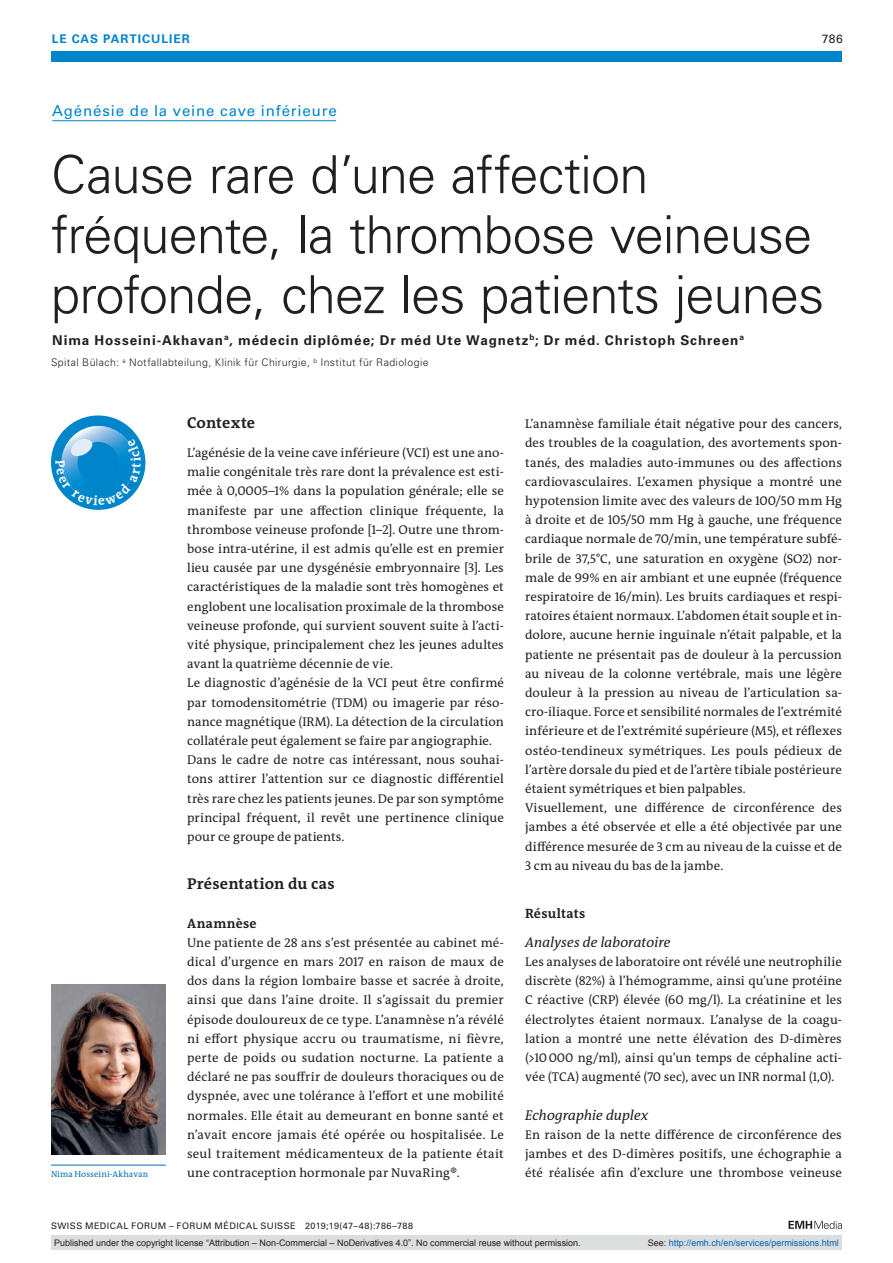
<style>
.page{position:relative;width:893px;height:1263px;background:#fff}
.page>*{position:absolute;margin:0;border:0;box-sizing:border-box;transform-origin:0 0}
.t1{font:300 52.5px/60px "Univers LT Std";letter-spacing:-.02em;color:#231f20}
.t2{font:700 15.75px "The Antiqua B W7";letter-spacing:.01em;color:#231f20}
.t3{font:15px "Univers LT Std";letter-spacing:.06em;color:#0084ca}
.t4{font:italic 14.25px "The Antiqua B W5 Plain";color:#231f20}
.t5{font:700 13.5px "Univers LT Std";letter-spacing:.065em;color:#231f20}
.t6{font:700 13.5px "The Antiqua B W7";letter-spacing:.02em;color:#231f20}
.t7{font:12.75px/19.2px "The Antiqua B W5 Plain";letter-spacing:.005em;color:#231f20;text-align:justify}
.t8{font:700 12px "Univers LT Std";letter-spacing:.085em;color:#0084ca}
.t9{font:12px "Univers LT Std";color:#231f20}
.t10{font:300 10.5px "Univers LT Std";letter-spacing:.035em;color:#231f20}
.t11{font:9px "Arial";color:#231f20}
.t12{font:9px "Univers LT Std";letter-spacing:.05em;color:#231f20}
.t13{font:9px "Arial";color:#0166b3}
.t14{font:8.7px "The Antiqua B W5 Plain";letter-spacing:.01em;color:#0072b2}
.s1{color:#231f20}
</style>
<div class="page">
<div style="left:51px;top:51px;width:791px;height:11px;background:#0084ca"></div>
<svg style="left:788px;top:1221px;width:54px;height:8px"></svg>
<hr style="left:52px;top:120px;width:284px;height:1px;background:#0084ca">
<hr style="left:51px;top:1165px;width:115px;height:1px;background:#0072b2">
<img style="left:51px;top:984px;width:115px;height:170px">
<div style="left:51px;top:1235px;width:791px;height:15px;background:#dcdddf"></div>
<svg style="left:51px;top:415px;width:94px;height:95px"></svg>
<p class="t8" style="left:52px;top:31px;width:140px">LE CAS PARTICULIER</p>
<p class="t9" style="left:822px;top:31px;width:23px">786</p>
<p class="t3" style="left:52px;top:102px;width:286px">Agénésie de la veine cave inférieure</p>
<h1 class="t1" style="left:51px;top:145px;width:775px">Cause rare d’une affection fréquente, la thrombose veineuse profonde, chez les patients jeunes</h1>
<p class="t5" style="left:52px;top:332px;width:693px">Nima Hosseini-Akhavan<sup>a</sup>, médecin diplômée; Dr méd Ute Wagnetz<sup>b</sup>; Dr méd. Christoph Schreen<sup>a</sup></p>
<p class="t10" style="left:51px;top:356px;width:379px">Spital Bülach: <sup>a</sup> Notfallabteilung, Klinik für Chirurgie, <sup>b</sup> Institut für Radiologie</p>
<p class="t14" style="left:51px;top:1169px;width:99px">Nima Hosseini-Akhavan</p>
<p class="t2" style="left:187px;top:413px;width:70px">Contexte</p>
<p class="t7" style="left:187px;top:443px;width:318px;text-align:left">L’agénésie de la veine cave inférieure (VCI) est une ano&shy;malie congénitale très rare dont la prévalence est esti&shy;mée à 0,0005–1% dans la population générale; elle se manifeste par une affection clinique fréquente, la thrombose veineuse profonde [1–2]. Outre une throm&shy;bose intra-utérine, il est admis qu’elle est en premier lieu causée par une dysgénésie embryonnaire [3]. Les caractéristiques de la maladie sont très homogènes et englobent une localisation proximale de la thrombose veineuse profonde, qui survient souvent suite à l’acti&shy;vité physique, principalement chez les jeunes adultes avant la quatrième décennie de vie.<br>Le diagnostic d’agénésie de la VCI peut être confirmé par tomodensitométrie (TDM) ou imagerie par réso&shy;nance magnétique (IRM). La détection de la circulation collatérale peut également se faire par angiographie.<br>Dans le cadre de notre cas intéressant, nous souhai&shy;tons attirer l’attention sur ce diagnostic différentiel très rare chez les patients jeunes. De par son symptôme principal fréquent, il revêt une pertinence clinique pour ce groupe de patients.</p>
<p class="t2" style="left:187px;top:874px;width:149px">Présentation du cas</p>
<p class="t6" style="left:187px;top:914px;width:71px">Anamnèse</p>
<p class="t7" style="left:187px;top:933px;width:318px">Une patiente de 28 ans s’est présentée au cabinet mé&shy;dical d’urgence en mars 2017 en raison de maux de dos dans la région lombaire basse et sacrée à droite, ainsi que dans l’aine droite. Il s’agissait du premier épisode douloureux de ce type. L’anamnèse n’a révélé ni effort physique accru ou traumatisme, ni fièvre, perte de poids ou sudation nocturne. La patiente a déclaré ne pas souffrir de douleurs thoraciques ou de dyspnée, avec une tolérance à l’effort et une mobilité normales. Elle était au demeurant en bonne santé et n’avait encore jamais été opérée ou hospitalisée. Le seul traitement médicamenteux de la patiente était une contraception hormonale par NuvaRing®.</p>
<p class="t12" style="left:51px;top:1220px;width:364px">SWISS MEDICAL FORUM – FORUM MÉDICAL SUISSE 2019;19(47–48):786–788</p>
<p class="t7" style="left:525px;top:414px;width:318px;text-align:left">L’anamnèse familiale était négative pour des cancers, des troubles de la coagulation, des avortements spon&shy;tanés, des maladies auto-immunes ou des affections cardiovasculaires. L’examen physique a montré une hypotension limite avec des valeurs de 100/50 mm Hg à droite et de 105/50 mm Hg à gauche, une fréquence cardiaque normale de 70/min, une température subfé&shy;brile de 37,5°C, une saturation en oxygène (SO2) nor&shy;male de 99% en air ambiant et une eupnée (fréquence respiratoire de 16/min). Les bruits cardiaques et respi&shy;ratoires étaient normaux. L’abdomen était souple et in&shy;dolore, aucune hernie inguinale n’était palpable, et la patiente ne présentait pas de douleur à la percussion au niveau de la colonne vertébrale, mais une légère douleur à la pression au niveau de l’articulation sa&shy;cro-iliaque. Force et sensibilité normales de l’extrémité inférieure et de l’extrémité supérieure (M5), et réflexes ostéo-tendineux symétriques. Les pouls pédieux de l’artère dorsale du pied et de l’artère tibiale postérieure étaient symétriques et bien palpables.<br>Visuellement, une différence de circonférence des jambes a été observée et elle a été objectivée par une différence mesurée de 3 cm au niveau de la cuisse et de 3 cm au niveau du bas de la jambe.</p>
<p class="t6" style="left:525px;top:905px;width:62px">Résultats</p>
<p class="t4" style="left:525px;top:933px;width:147px">Analyses de laboratoire</p>
<p class="t7" style="left:525px;top:952px;width:318px">Les analyses de laboratoire ont révélé une neutrophilie discrète (82%) à l’hémogramme, ainsi qu’une protéine C réactive (CRP) élevée (60 mg/l). La créatinine et les électrolytes étaient normaux. L’analyse de la coagu&shy;lation a montré une nette élévation des D-dimères (&gt;10000 ng/ml), ainsi qu’un temps de céphaline acti&shy;vée (TCA) augmenté (70 sec), avec un INR normal (1,0).</p>
<p class="t4" style="left:525px;top:1105px;width:125px">Echographie duplex</p>
<p class="t7" style="left:525px;top:1125px;width:318px">En raison de la nette différence de circonférence des jambes et des D-dimères positifs, une échographie a été réalisée afin d’exclure une thrombose veineuse</p>
<p class="t11" style="left:54px;top:1237px;width:528px">Published under the copyright license “Attribution – Non-Commercial – NoDerivatives 4.0”. No commercial reuse without permission.</p>
<p class="t13" style="left:648px;top:1237px;width:193px"><span class="s1">See:</span> http://emh.ch/en/services/permissions.html</p>
</div>
